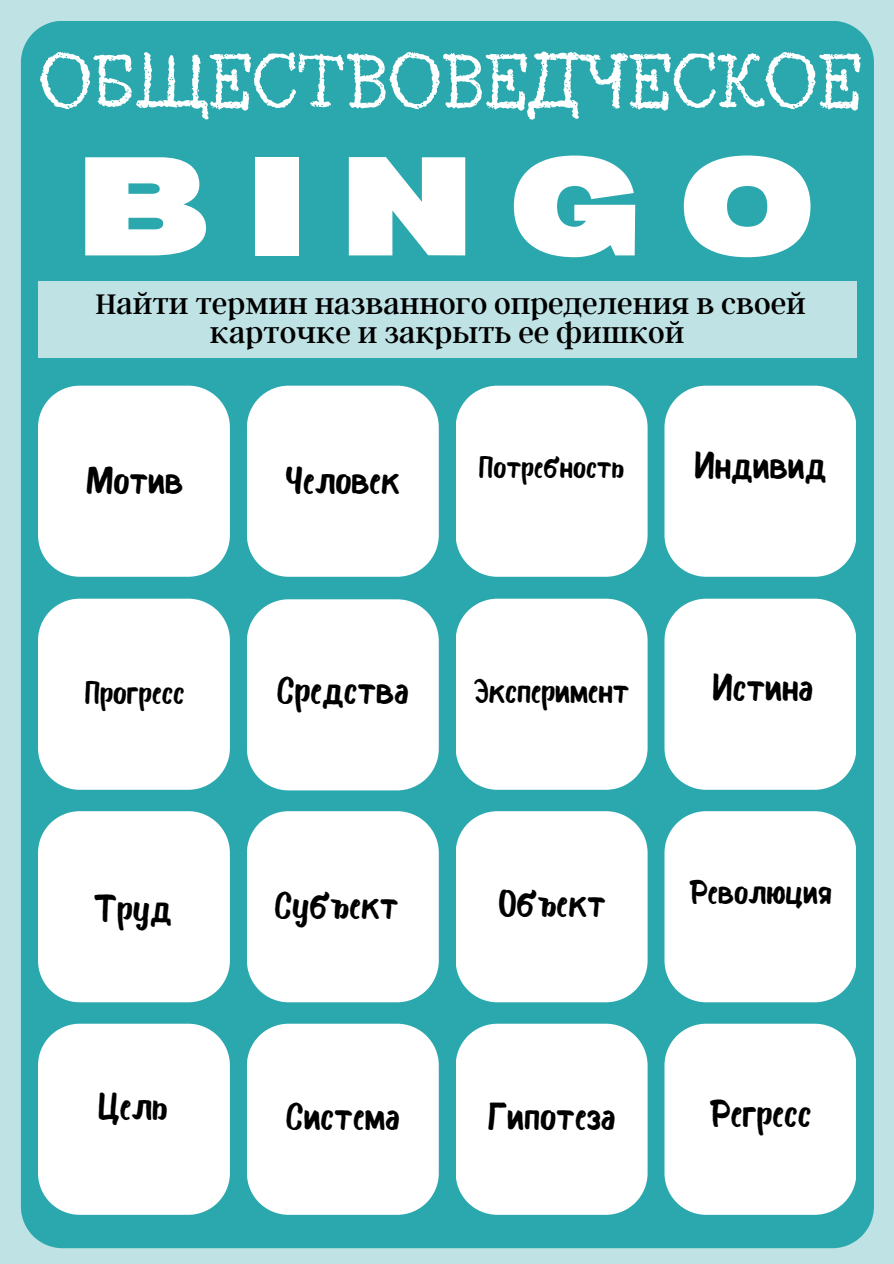
<style>
.page{position:relative;width:894px;height:1264px;background:#fff}
.page>*{position:absolute;margin:0;border:0;box-sizing:border-box;transform-origin:0 0}
.t1{font:900 expanded 137.4px "Bernoru";letter-spacing:.25em;color:#fff}
.t2{font:64.95px "Berton";color:#fff}
.t3{font:37.5px "Bosk";color:#000}
.t4{font:33px "Bosk";color:#000}
.t5{font:31.5px/28.2px "Argent CF";color:#000;text-align:center}
.t6{font:31.5px "Bosk";color:#000}
.t7{font:30px "Bosk";color:#000}
</style>
<div class="page">
<div style="left:0;top:0;width:893px;height:1263px;background:#bfe2e4"></div>
<div style="left:21px;top:21px;width:852px;height:1227px;background:#2aa8ad"></div>
<div style="left:247px;top:385px;width:191px;height:191px;background:#fff"></div>
<div style="left:38px;top:385px;width:192px;height:191px;background:#fff"></div>
<div style="left:455px;top:385px;width:192px;height:191px;background:#fff"></div>
<div style="left:664px;top:385px;width:192px;height:191px;background:#fff"></div>
<div style="left:247px;top:599px;width:191px;height:191px;background:#fff"></div>
<div style="left:38px;top:598px;width:192px;height:191px;background:#fff"></div>
<div style="left:455px;top:598px;width:192px;height:191px;background:#fff"></div>
<div style="left:664px;top:598px;width:192px;height:191px;background:#fff"></div>
<div style="left:247px;top:811px;width:191px;height:191px;background:#fff"></div>
<div style="left:38px;top:811px;width:192px;height:191px;background:#fff"></div>
<div style="left:455px;top:811px;width:192px;height:191px;background:#fff"></div>
<div style="left:664px;top:811px;width:192px;height:191px;background:#fff"></div>
<div style="left:247px;top:1023px;width:191px;height:191px;background:#fff"></div>
<div style="left:38px;top:1023px;width:192px;height:191px;background:#fff"></div>
<div style="left:455px;top:1023px;width:192px;height:191px;background:#fff"></div>
<div style="left:664px;top:1023px;width:192px;height:191px;background:#fff"></div>
<div style="left:38px;top:281px;width:818px;height:76px;background:#bfe2e4"></div>
<p class="t2" style="left:39px;top:49px;width:824px">ОБЩЕСТВОВЕДЧЕСКОЕ</p>
<p class="t1" style="left:77px;top:128px;width:741px">BINGO</p>
<p class="t5" style="left:95px;top:289px;width:711px">Найти термин названного определения в своей карточке и закрыть ее фишкой</p>
<p class="t3" style="left:86px;top:466px;width:99px">Мотив</p>
<p class="t3" style="left:285px;top:466px;width:116px">Человек</p>
<p class="t7" style="left:478px;top:456px;width:147px">Потребность</p>
<p class="t3" style="left:694px;top:451px;width:133px">Индивид</p>
<p class="t6" style="left:85px;top:680px;width:101px">Прогресс</p>
<p class="t3" style="left:94px;top:893px;width:79px">Труд</p>
<p class="t3" style="left:98px;top:1091px;width:71px">Цель</p>
<p class="t3" style="left:277px;top:675px;width:133px">Средства</p>
<p class="t4" style="left:473px;top:678px;width:157px">Эксперимент</p>
<p class="t3" style="left:712px;top:673px;width:102px">Истина</p>
<p class="t3" style="left:274px;top:891px;width:126px">Субъект</p>
<p class="t3" style="left:498px;top:889px;width:109px">Объект</p>
<p class="t4" style="left:688px;top:879px;width:144px">Революция</p>
<p class="t3" style="left:286px;top:1101px;width:115px">Система</p>
<p class="t3" style="left:487px;top:1101px;width:129px">Гипотеза</p>
<p class="t3" style="left:709px;top:1098px;width:103px">Регресс</p>
</div>
